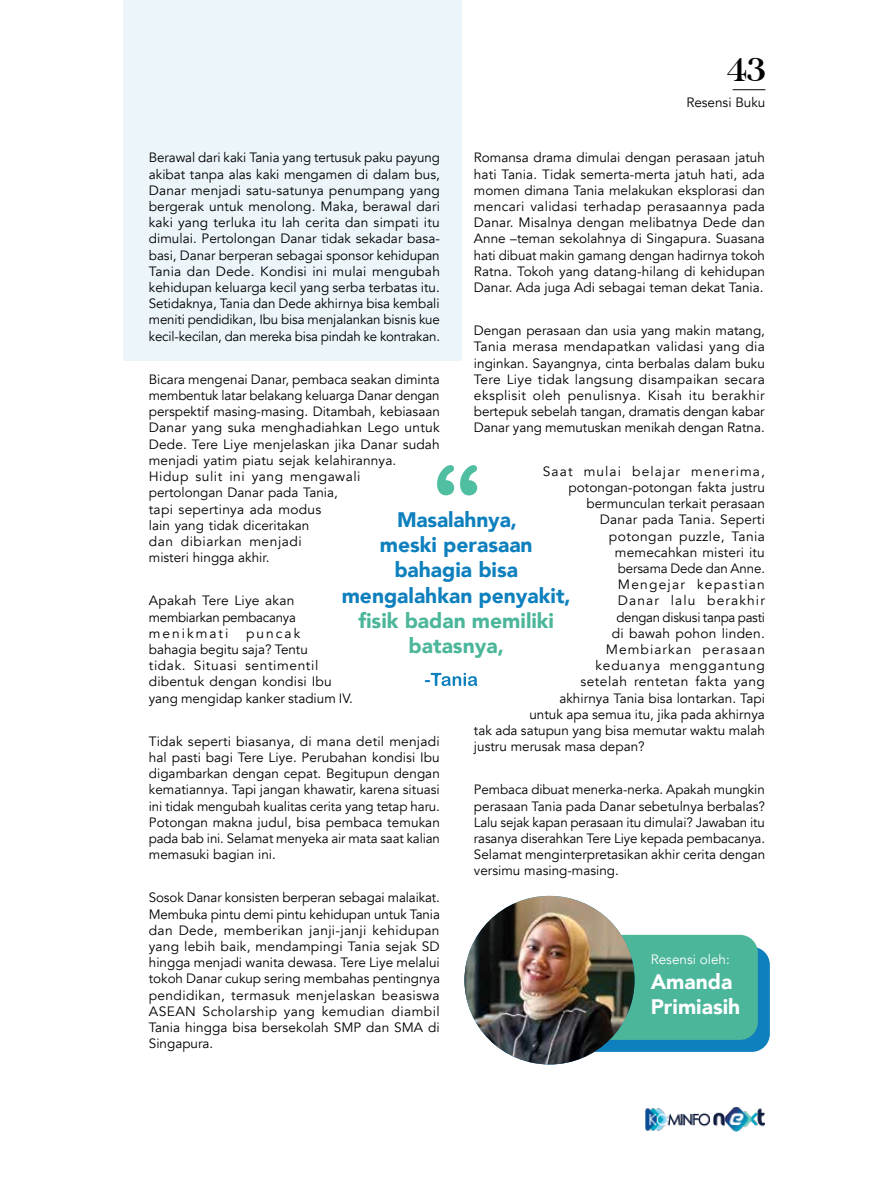
<style>
.page{position:relative;width:893px;height:1191px;background:#fff}
.page>*{position:absolute;margin:0;border:0;box-sizing:border-box;transform-origin:0 0}
.t1{font:37.5px "Chapaza";color:#000}
.t2{font:900 21px/25.2px "Avenir";color:#0e80bd;text-align:center}
.t3{font:900 21px/25.2px "Avenir";color:#4bb69a;text-align:center}
.t4{font:900 21px/25.2px "Avenir";color:#fff}
.t5{font:13.5px/16.2px "Avenir";color:#000;text-align:justify}
.t6{font:13.5px "Avenir";letter-spacing:.035em;color:#000}
.t7{font:13.5px "Avenir";letter-spacing:.075em;color:#000}
.t8{font:13.5px "Avenir";letter-spacing:-.02em;color:#000}
.t9{font:13.5px "Avenir";letter-spacing:.06em;color:#000}
.t10{font:13.5px "Avenir";letter-spacing:.085em;color:#000}
.t11{font:13.5px "Avenir";letter-spacing:.08em;color:#000}
.t12{font:13.5px "Avenir";color:#fff}
</style>
<div class="page">
<hr style="left:733px;top:89px;width:32px;height:1px;background:#000">
<img style="left:645px;top:1106px;width:120px;height:26px">
<div style="left:123px;top:0;width:339px;height:361px;background:#ecf5f9"></div>
<div style="left:550px;top:947px;width:220px;height:105px;background:#0e80bd;border-radius:18px"></div>
<div style="left:582px;top:935px;width:176px;height:105px;background:#4bb69a;border-radius:18px"></div>
<svg style="left:437px;top:465px;width:40px;height:30px"></svg>
<svg style="left:425px;top:672px;width:52px;height:14px"></svg>
<img style="left:464px;top:896px;width:171px;height:168px">
<h1 class="t1" style="left:727px;top:46px;width:40px">43</h1>
<p class="t5" style="left:686px;top:95px;width:81px">Resensi Buku</p>
<p class="t5" style="left:149px;top:150px;width:293px">Berawal dari kaki Tania yang tertusuk paku payung akibat tanpa alas kaki mengamen di dalam bus, Danar menjadi satu-satunya penumpang yang bergerak untuk menolong. Maka, berawal dari kaki yang terluka itu lah cerita dan simpati itu dimulai. Pertolongan Danar tidak sekadar basa&shy;basi, Danar berperan sebagai sponsor kehidupan Tania dan Dede. Kondisi ini mulai mengubah kehidupan keluarga kecil yang serba terbatas itu.<br>Setidaknya, Tania dan Dede akhirnya bisa kembali meniti pendidikan, Ibu bisa menjalankan bisnis kue kecil-kecilan, dan mereka bisa pindah ke kontrakan.</p>
<p class="t5" style="left:149px;top:371px;width:293px;text-align:left">Bicara mengenai Danar, pembaca seakan diminta membentuk latar belakang keluarga Danar dengan perspektif masing-masing. Ditambah, kebiasaan Danar yang suka menghadiahkan Lego untuk Dede. Tere Liye menjelaskan jika Danar sudah menjadi yatim piatu sejak kelahirannya.<br>Hidup sulit ini yang mengawali<br>pertolongan Danar pada Tania,<br>tapi sepertinya ada modus<br>lain yang tidak diceritakan<br>dan dibiarkan menjadi<br>misteri hingga akhir.</p>
<p class="t5" style="left:149px;top:593px;width:149px">Apakah Tere Liye akan membiarkan pembacanya menikmati</p>
<p class="t5" style="left:474px;top:150px;width:293px">Romansa drama dimulai dengan perasaan jatuh hati Tania. Tidak semerta-merta jatuh hati, ada momen dimana Tania melakukan eksplorasi dan mencari validasi terhadap perasaannya pada Danar. Misalnya dengan melibatnya Dede dan Anne –teman sekolahnya di Singapura. Suasana hati dibuat makin gamang dengan hadirnya tokoh Ratna. Tokoh yang datang-hilang di kehidupan Danar. Ada juga Adi sebagai teman dekat Tania.</p>
<p class="t5" style="left:474px;top:323px;width:293px">Dengan perasaan dan usia yang makin matang, Tania merasa mendapatkan validasi yang dia inginkan. Sayangnya, cinta berbalas dalam buku Tere Liye tidak langsung disampaikan secara eksplisit oleh penulisnya. Kisah itu berakhir bertepuk sebelah tangan, dramatis dengan kabar Danar yang memutuskan menikah dengan Ratna.</p>
<p class="t7" style="left:543px;top:463px;width:223px">Saat mulai belajar menerima,</p>
<p class="t5" style="left:568px;top:479px;width:198px">potongan-potongan fakta justru</p>
<p class="t5" style="left:586px;top:495px;width:180px">bermunculan terkait perasaan</p>
<p class="t5" style="left:600px;top:512px;width:166px">Danar pada Tania. Seperti</p>
<p class="t6" style="left:609px;top:528px;width:158px">potongan puzzle, Tania</p>
<p class="t5" style="left:615px;top:544px;width:151px">memecahkan misteri itu</p>
<p class="t5" style="left:618px;top:560px;width:149px">bersama Dede dan Anne.</p>
<p class="t10" style="left:618px;top:576px;width:148px">Mengejar kepastian</p>
<p class="t11" style="left:618px;top:592px;width:148px">Danar lalu berakhir</p>
<p class="t8" style="left:616px;top:609px;width:150px">dengan diskusi tanpa pasti</p>
<p class="t5" style="left:612px;top:625px;width:154px">di bawah pohon linden.</p>
<p class="t7" style="left:606px;top:641px;width:161px">Membiarkan perasaan</p>
<p class="t9" style="left:595px;top:657px;width:171px">keduanya menggantung</p>
<p class="t6" style="left:580px;top:673px;width:186px">setelah rentetan fakta yang</p>
<p class="t5" style="left:559px;top:690px;width:207px">akhirnya Tania bisa lontarkan. Tapi</p>
<p class="t5" style="left:529px;top:706px;width:237px">untuk apa semua itu, jika pada akhirnya</p>
<p class="t5" style="left:474px;top:722px;width:292px">tak ada satupun yang bisa memutar waktu malah</p>
<p class="t5" style="left:474px;top:738px;width:172px">justru merusak masa depan?</p>
<p class="t5" style="left:474px;top:782px;width:293px">Pembaca dibuat menerka-nerka. Apakah mungkin perasaan Tania pada Danar sebetulnya berbalas?<br>Lalu sejak kapan perasaan itu dimulai? Jawaban itu rasanya diserahkan Tere Liye kepada pembacanya.<br>Selamat menginterpretasikan akhir cerita dengan versimu masing-masing.</p>
<h2 class="t2" style="left:342px;top:506px;width:231px">Masalahnya,<br>meski perasaan bahagia bisa mengalahkan penyakit,</h2>
<h2 class="t3" style="left:358px;top:607px;width:197px">fisik badan memiliki batasnya,</h2>
<p class="t5" style="left:149px;top:625px;width:205px;text-align:left;text-indent:97px">puncak<br>bahagia begitu saja? Tentu<br>tidak. Situasi sentimentil dibentuk dengan kondisi Ibu yang mengidap kanker stadium IV.</p>
<p class="t5" style="left:149px;top:733px;width:293px">Tidak seperti biasanya, di mana detil menjadi hal pasti bagi Tere Liye. Perubahan kondisi Ibu digambarkan dengan cepat. Begitupun dengan kematiannya. Tapi jangan khawatir, karena situasi ini tidak mengubah kualitas cerita yang tetap haru.<br>Potongan makna judul, bisa pembaca temukan pada bab ini. Selamat menyeka air mata saat kalian memasuki bagian ini.</p>
<p class="t5" style="left:149px;top:890px;width:293px">Sosok Danar konsisten berperan sebagai malaikat.<br>Membuka pintu demi pintu kehidupan untuk Tania dan Dede, memberikan janji-janji kehidupan yang lebih baik, mendampingi Tania sejak SD hingga menjadi wanita dewasa. Tere Liye melalui tokoh Danar cukup sering membahas pentingnya pendidikan, termasuk menjelaskan beasiswa ASEAN Scholarship yang kemudian diambil Tania hingga bisa bersekolah SMP dan SMA di Singapura.</p>
<p class="t12" style="left:651px;top:951px;width:81px">Resensi oleh:</p>
<h2 class="t4" style="left:651px;top:968px;width:91px">Amanda<br>Primiasih</h2>
</div>
